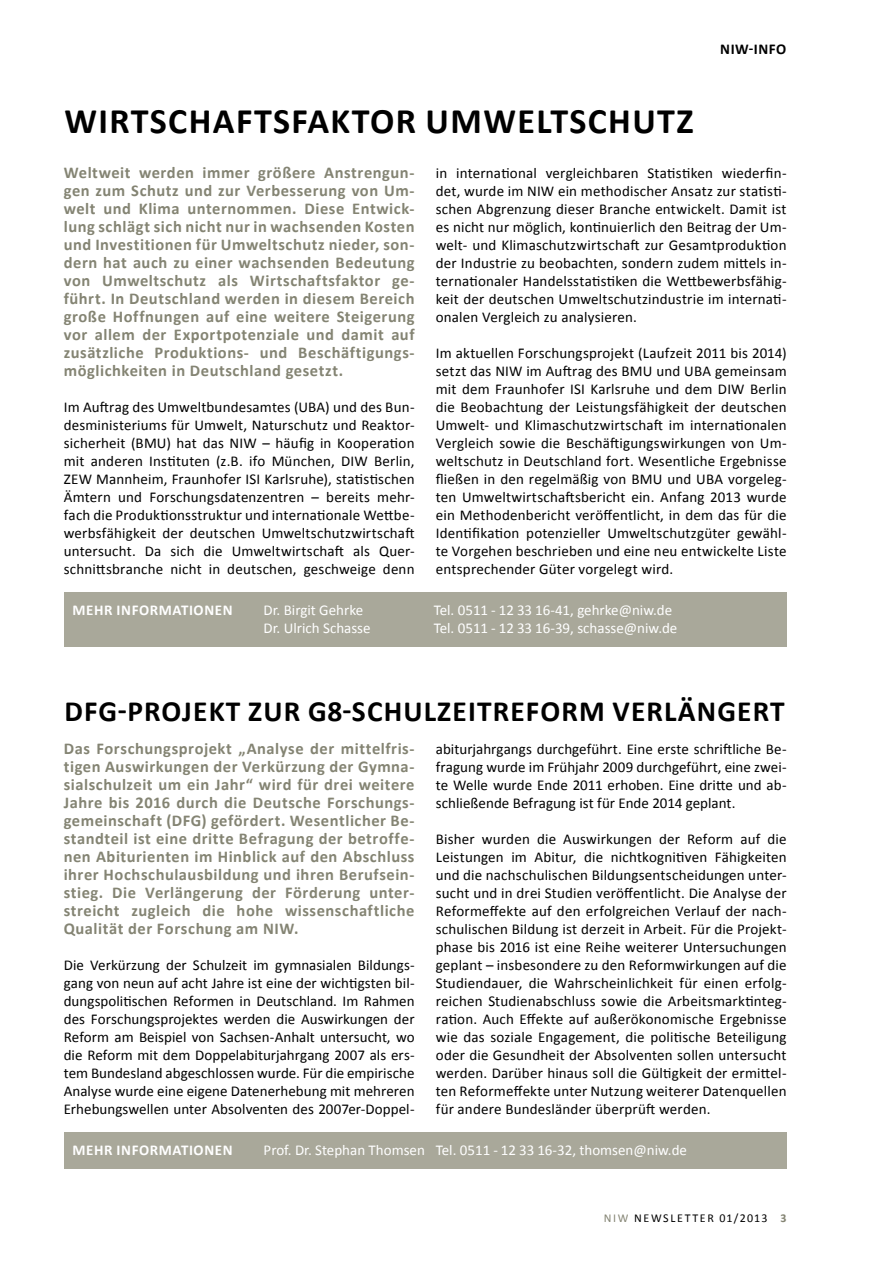
<style>
.page{position:relative;width:893px;height:1263px;background:#fff}
.page>*{position:absolute;margin:0;border:0;box-sizing:border-box;transform-origin:0 0}
.t1{font:700 36px "Calibri";letter-spacing:.04em;color:#000}
.t2{font:700 29.4px "Calibri";letter-spacing:.04em;color:#000}
.t3{font:700 16.5px/18px "Calibri";letter-spacing:.03em;color:#848473;text-align:justify}
.t4{font:15px/18px "Calibri";letter-spacing:.01em;color:#000;text-align:justify}
.t5{font:15px "Calibri";color:#fff}
.t6{font:700 15px "Calibri";letter-spacing:.04em;color:#fff}
.t7{font:700 15px "Calibri";color:#000}
.t8{font:12px "Calibri";letter-spacing:.1em;color:#000}
.t9{font:12px "Calibri";color:#848473}
.s1{font-weight:700;color:#848473}
</style>
<div class="page">
<div style="left:64px;top:592px;width:723px;height:54px;background:#a9a89a"></div>
<div style="left:64px;top:1132px;width:723px;height:36px;background:#a9a89a"></div>
<h1 class="t1" style="left:64px;top:98px;width:389px">Wirtschaftsfaktor Umwe</h1>
<h1 class="t1" style="left:536px;top:98px;width:156px">ltschutz</h1>
<p class="t7" style="left:720px;top:39px;width:68px">NIW-in fo</p>
<p class="t3" style="left:64px;top:164px;width:352px">Weltweit werden immer größere Anstrengun&shy;gen zum Schutz und zur Verbesserung von Um&shy;welt und Klima unternommen. Diese Entwick&shy;lung schlägt sich nicht nur in wachsenden Kosten und Investitionen für Umweltschutz nieder, son&shy;dern hat auch zu einer wachsenden Bedeutung von Umweltschutz als Wirtschaftsfaktor ge&shy;führt. In Deutschland werden in diesem Bereich große Hoffnungen auf eine weitere Steigerung vor allem der Exportpotenziale und damit auf zusätzliche Produktions- und Beschäftigungs&shy;möglichkeiten in Deutschland gesetzt.</p>
<p class="t4" style="left:64px;top:398px;width:352px">Im Auftrag des Umweltbundesamtes (UBA) und des Bun&shy;desministeriums für Umwelt, Naturschutz und Reaktor&shy;sicherheit (BMU) hat das NIW – häufig in Kooperation mit anderen Instituten (z.B. ifo München, DIW Berlin, ZEW Mannheim, Fraunhofer ISI Karlsruhe), statistischen Ämtern und Forschungsdatenzentren – bereits mehr&shy;fach die Produktionsstruktur und internationale Wettbe&shy;werbsfähigkeit der deutschen Umweltschutzwirtschaft untersucht. Da sich die Umweltwirtschaft als Quer&shy;schnittsbranche nicht in deutschen, geschweige denn</p>
<p class="t4" style="left:436px;top:164px;width:352px">in international vergleichbaren Statistiken wiederfin&shy;det, wurde im NIW ein methodischer Ansatz zur statisti&shy;schen Abgrenzung dieser Branche entwickelt. Damit ist es nicht nur möglich, kontinuierlich den Beitrag der Um&shy;welt- und Klimaschutzwirtschaft zur Gesamtproduktion der Industrie zu beobachten, sondern zudem mittels in&shy;ternationaler Handelsstatistiken die Wettbewerbsfähig&shy;keit der deutschen Umweltschutzindustrie im internati&shy;onalen Vergleich zu analysieren.</p>
<p class="t4" style="left:436px;top:344px;width:352px">Im aktuellen Forschungsprojekt (Laufzeit 2011 bis 2014) setzt das NIW im Auftrag des BMU und UBA gemeinsam mit dem Fraunhofer ISI Karlsruhe und dem DIW Berlin die Beobachtung der Leistungsfähigkeit der deutschen Umwelt- und Klimaschutzwirtschaft im internationalen Vergleich sowie die Beschäftigungswirkungen von Um&shy;weltschutz in Deutschland fort. Wesentliche Ergebnisse fließen in den regelmäßig von BMU und UBA vorgeleg&shy;ten Umweltwirtschaftsbericht ein. Anfang 2013 wurde ein Methodenbericht veröffentlicht, in dem das für die Identifikation potenzieller Umweltschutzgüter gewähl&shy;te Vorgehen beschrieben und eine neu entwickelte Liste entsprechender Güter vorgelegt wird.</p>
<p class="t6" style="left:73px;top:600px;width:142px">Mehr Informationen</p>
<p class="t5" style="left:264px;top:600px;width:101px">Dr. Birgit Gehrke</p>
<p class="t5" style="left:434px;top:600px;width:240px">Tel. 0511 - 12 33 16-41, gehrke@niw.de</p>
<p class="t5" style="left:264px;top:618px;width:108px">Dr. Ulrich Schasse</p>
<p class="t5" style="left:434px;top:618px;width:245px">Tel. 0511 - 12 33 16-39, schasse@niw.de</p>
<h2 class="t2" style="left:64px;top:693px;width:651px">DFG-Projekt zur G8-Schulzeitre form verlänger</h2>
<h2 class="t2" style="left:770px;top:693px;width:16px">t</h2>
<p class="t3" style="left:64px;top:740px;width:352px">Das Forschungsprojekt „Analyse der mittelfris&shy;tigen Auswirkungen der Verkürzung der Gymna&shy;sialschulzeit um ein Jahr“ wird für drei weitere Jahre bis 2016 durch die Deutsche Forschungs&shy;gemeinschaft (DFG) gefördert. Wesentlicher Be&shy;standteil ist eine dritte Befragung der betroffe&shy;nen Abiturienten im Hinblick auf den Abschluss ihrer Hochschulausbildung und ihren Berufsein&shy;stieg. Die Verlängerung der Förderung unter&shy;streicht zugleich die hohe wissenschaftliche Qualität der Forschung am NIW.</p>
<p class="t4" style="left:64px;top:956px;width:352px">Die Verkürzung der Schulzeit im gymnasialen Bildungs&shy;gang von neun auf acht Jahre ist eine der wichtigsten bil&shy;dungspolitischen Reformen in Deutschland. Im Rahmen des Forschungsprojektes werden die Auswirkungen der Reform am Beispiel von Sachsen-Anhalt untersucht, wo die Reform mit dem Doppelabiturjahrgang 2007 als ers&shy;tem Bundesland abgeschlossen wurde. Für die empirische Analyse wurde eine eigene Datenerhebung mit mehreren Erhebungswellen unter Absolventen des 2007er-Doppel-</p>
<p class="t4" style="left:436px;top:740px;width:352px">abiturjahrgangs durchgeführt. Eine erste schriftliche Be&shy;fragung wurde im Frühjahr 2009 durchgeführt, eine zwei&shy;te Welle wurde Ende 2011 erhoben. Eine dritte und ab&shy;schließende Befragung ist für Ende 2014 geplant.</p>
<p class="t4" style="left:436px;top:830px;width:352px">Bisher wurden die Auswirkungen der Reform auf die Leistungen im Abitur, die nichtkognitiven Fähigkeiten und die nachschulischen Bildungsentscheidungen unter&shy;sucht und in drei Studien veröffentlicht. Die Analyse der Reformeffekte auf den erfolgreichen Verlauf der nach&shy;schulischen Bildung ist derzeit in Arbeit. Für die Projekt&shy;phase bis 2016 ist eine Reihe weiterer Untersuchungen geplant – insbesondere zu den Reformwirkungen auf die Studiendauer, die Wahrscheinlichkeit für einen erfolg&shy;reichen Studienabschluss sowie die Arbeitsmarktinteg&shy;ration. Auch Effekte auf außerökonomische Ergebnisse wie das soziale Engagement, die politische Beteiligung oder die Gesundheit der Absolventen sollen untersucht werden. Darüber hinaus soll die Gültigkeit der ermittel&shy;ten Reformeffekte unter Nutzung weiterer Datenquellen für andere Bundesländer überprüft werden.</p>
<p class="t6" style="left:73px;top:1140px;width:142px">Mehr Informationen</p>
<p class="t5" style="left:264px;top:1140px;width:425px">Prof. Dr. Stephan Thomsen Tel. 0511 - 12 33 16-32, thomsen@niw.de</p>
<p class="t9" style="left:604px;top:1211px;width:9px">niw</p>
<p class="t8" style="left:634px;top:1211px;width:10px">news</p>
<p class="t8" style="left:670px;top:1211px;width:15px">lette</p>
<p class="t8" style="left:707px;top:1211px;width:81px">r 01/2013 <span class="s1">3</span></p>
</div>
